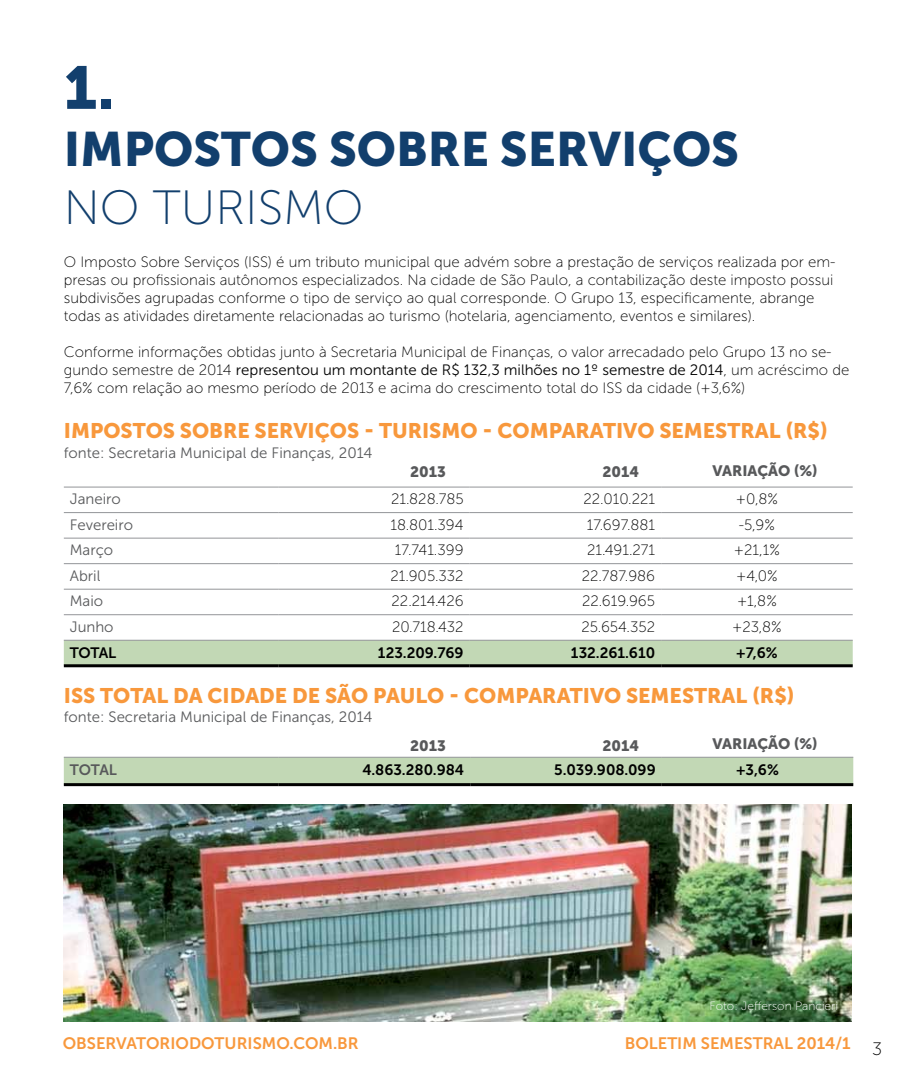
<style>
.page{position:relative;width:915px;height:1085px;background:#fff}
.page>*{position:absolute;margin:0;border:0;box-sizing:border-box;transform-origin:0 0}
.t1{font:60px "Museo Sans 900";color:#123f6d}
.t2{font:48px "Museo Sans 900";color:#123f6d}
.t3{font:48px "Museo Sans 100";color:#123f6d}
.t4{font:21px "Museo Sans 900";color:#f8983c}
.t5{font:18px "Museo Sans 100";color:#000}
.t6{font:16.5px "Museo Sans 700";color:#f8983c}
.t7{font:15px/18px "Museo Sans 100";color:#000}
.t8{font:15px "Museo Sans 300";color:#58595b}
.t9{font:15px "Museo Sans 300";color:#000}
.t10{font:15px "Museo Sans 700";color:#000}
.t11{font:15px "Museo Sans 900";color:#58595b}
.t12{font:15px "Museo Sans 700";color:#58595b}
.t13{font:12px "Museo Sans 100";color:#fff}
.s1{font-family:"Museo Sans 100"}
</style>
<div class="page">
<div style="left:64px;top:640px;width:788px;height:24px;background:#c2d8b5"></div>
<hr style="left:64px;top:486px;width:214px;height:1px;background:#939598">
<hr style="left:661px;top:486px;width:191px;height:1px;background:#939598">
<hr style="left:64px;top:512px;width:214px;height:1px;background:#939598">
<hr style="left:661px;top:512px;width:191px;height:1px;background:#939598">
<hr style="left:64px;top:537px;width:214px;height:1px;background:#939598">
<hr style="left:661px;top:537px;width:191px;height:1px;background:#939598">
<hr style="left:278px;top:486px;width:191px;height:1px;background:#939598">
<hr style="left:469px;top:486px;width:192px;height:1px;background:#939598">
<hr style="left:278px;top:512px;width:191px;height:1px;background:#939598">
<hr style="left:469px;top:512px;width:192px;height:1px;background:#939598">
<hr style="left:278px;top:537px;width:191px;height:1px;background:#939598">
<hr style="left:469px;top:537px;width:192px;height:1px;background:#939598">
<hr style="left:278px;top:563px;width:191px;height:1px;background:#939598">
<hr style="left:469px;top:563px;width:192px;height:1px;background:#939598">
<hr style="left:278px;top:588px;width:191px;height:1px;background:#939598">
<hr style="left:469px;top:588px;width:192px;height:1px;background:#939598">
<hr style="left:278px;top:614px;width:191px;height:1px;background:#939598">
<hr style="left:469px;top:614px;width:192px;height:1px;background:#939598">
<hr style="left:278px;top:639px;width:191px;height:1px;background:#939598">
<hr style="left:469px;top:639px;width:192px;height:1px;background:#939598">
<hr style="left:64px;top:563px;width:214px;height:1px;background:#939598">
<hr style="left:661px;top:563px;width:191px;height:1px;background:#939598">
<hr style="left:64px;top:588px;width:214px;height:1px;background:#939598">
<hr style="left:661px;top:588px;width:191px;height:1px;background:#939598">
<hr style="left:64px;top:614px;width:214px;height:1px;background:#939598">
<hr style="left:661px;top:614px;width:191px;height:1px;background:#939598">
<hr style="left:64px;top:639px;width:214px;height:1px;background:#939598">
<hr style="left:64px;top:664px;width:214px;height:3px;background:#000">
<hr style="left:278px;top:664px;width:191px;height:3px;background:#000">
<hr style="left:469px;top:664px;width:192px;height:3px;background:#000">
<hr style="left:661px;top:639px;width:191px;height:1px;background:#939598">
<hr style="left:661px;top:664px;width:191px;height:3px;background:#000">
<div style="left:64px;top:757px;width:789px;height:26px;background:#c2d8b5"></div>
<hr style="left:64px;top:756px;width:214px;height:1px;background:#939598">
<hr style="left:64px;top:783px;width:214px;height:3px;background:#000">
<hr style="left:278px;top:756px;width:192px;height:1px;background:#939598">
<hr style="left:470px;top:756px;width:191px;height:1px;background:#939598">
<hr style="left:278px;top:783px;width:192px;height:3px;background:#000">
<hr style="left:470px;top:783px;width:191px;height:3px;background:#000">
<hr style="left:661px;top:756px;width:192px;height:1px;background:#939598">
<hr style="left:661px;top:783px;width:192px;height:3px;background:#000">
<img style="left:64px;top:804px;width:786px;height:216px">
<h1 class="t1" style="left:64px;top:54px;width:52px">1.</h1>
<h2 class="t2" style="left:64px;top:122px;width:676px">IMPOSTOS SOBRE SERVIÇOS</h2>
<h2 class="t3" style="left:64px;top:182px;width:301px">NO TURISMO</h2>
<p class="t7" style="left:64px;top:253px;width:773px">O Imposto Sobre Serviços (ISS) é um tributo municipal que advém sobre a prestação de serviços realizada por em&shy;presas ou profissionais autônomos especializados. Na cidade de São Paulo, a contabilização deste imposto possui subdivisões agrupadas conforme o tipo de serviço ao qual corresponde. O Grupo 13, especificamente, abrange todas as atividades diretamente relacionadas ao turismo (hotelaria, agenciamento, eventos e similares).</p>
<p class="t7" style="left:64px;top:343px;width:769px">Conforme informações obtidas junto à Secretaria Municipal de Finanças, o valor arrecadado pelo Grupo 13 no se-</p>
<p class="t9" style="left:64px;top:361px;width:786px"><span class="s1">gundo semestre de 2014</span> representou um montante de R$ 132,3 milhões no 1º semestre de 2014<span class="s1">, um acréscimo de</span></p>
<p class="t7" style="left:64px;top:379px;width:683px">7,6% com relação ao mesmo período de 2013 e acima do crescimento total do ISS da cidade (+3,6%)</p>
<h3 class="t4" style="left:64px;top:419px;width:765px">IMPOSTOS SOBRE SERVIÇOS - TURISMO - COMPARATIVO SEMESTRAL (R$)</h3>
<p class="t8" style="left:64px;top:444px;width:310px">fonte: Secretaria Municipal de Finanças, 2014</p>
<p class="t11" style="left:712px;top:462px;width:11px">VARIA</p>
<p class="t11" style="left:757px;top:462px;width:62px">ÇÃO (%)</p>
<p class="t11" style="left:410px;top:463px;width:37px">2013</p>
<p class="t11" style="left:602px;top:463px;width:38px">2014</p>
<p class="t8" style="left:70px;top:491px;width:52px">Janeiro</p>
<p class="t7" style="left:391px;top:490px;width:74px">21.828.785</p>
<p class="t7" style="left:583px;top:490px;width:73px">22.010.221</p>
<p class="t7" style="left:735px;top:490px;width:44px">+0,8%</p>
<p class="t8" style="left:70px;top:516px;width:65px">Fevereiro</p>
<p class="t7" style="left:390px;top:516px;width:75px">18.801.394</p>
<p class="t7" style="left:586px;top:516px;width:70px">17.697.881</p>
<p class="t7" style="left:738px;top:516px;width:38px">-5,9%</p>
<p class="t8" style="left:70px;top:542px;width:45px">Março</p>
<p class="t7" style="left:395px;top:541px;width:70px">17.741.399</p>
<p class="t7" style="left:587px;top:541px;width:69px">21.491.271</p>
<p class="t7" style="left:733px;top:541px;width:48px">+21,1%</p>
<p class="t8" style="left:70px;top:567px;width:32px">Abril</p>
<p class="t7" style="left:390px;top:567px;width:75px">21.905.332</p>
<p class="t7" style="left:581px;top:567px;width:75px">22.787.986</p>
<p class="t7" style="left:735px;top:567px;width:43px">+4,0%</p>
<p class="t8" style="left:70px;top:593px;width:35px">Maio</p>
<p class="t7" style="left:391px;top:592px;width:73px">22.214.426</p>
<p class="t7" style="left:582px;top:592px;width:75px">22.619.965</p>
<p class="t7" style="left:736px;top:592px;width:41px">+1,8%</p>
<p class="t8" style="left:70px;top:618px;width:45px">Junho</p>
<p class="t7" style="left:392px;top:618px;width:73px">20.718.432</p>
<p class="t7" style="left:581px;top:618px;width:75px">25.654.352</p>
<p class="t7" style="left:731px;top:618px;width:51px">+23,8%</p>
<p class="t10" style="left:70px;top:644px;width:11px">TOTAL</p>
<p class="t10" style="left:378px;top:644px;width:87px">123.209.769</p>
<p class="t10" style="left:570px;top:644px;width:86px">132.261.610</p>
<p class="t10" style="left:736px;top:644px;width:43px">+7,6%</p>
<h3 class="t4" style="left:64px;top:683px;width:158px">ISS TOTAL DA CIDADE</h3>
<h3 class="t4" style="left:292px;top:683px;width:110px">DE SÃO PAULO</h3>
<h3 class="t4" style="left:449px;top:683px;width:347px">- COMPARATIVO SEMESTRAL (R$)</h3>
<p class="t8" style="left:64px;top:709px;width:310px">fonte: Secretaria Municipal de Finanças, 2014</p>
<p class="t11" style="left:410px;top:736px;width:37px">2013</p>
<p class="t11" style="left:602px;top:736px;width:38px">2014</p>
<p class="t11" style="left:712px;top:735px;width:11px">VARIA</p>
<p class="t11" style="left:757px;top:735px;width:62px">ÇÃO (%)</p>
<p class="t12" style="left:70px;top:760px;width:11px">TOTAL</p>
<p class="t10" style="left:362px;top:760px;width:103px">4.863.280.984</p>
<p class="t10" style="left:554px;top:760px;width:103px">5.039.908.099</p>
<p class="t10" style="left:735px;top:760px;width:44px">+3,6%</p>
<p class="t13" style="left:709px;top:999px;width:130px">Foto: Jefferson Pancieri</p>
<p class="t6" style="left:63px;top:1034px;width:297px">OBSERVATORIODOTURISMO.COM.BR</p>
<p class="t6" style="left:624px;top:1034px;width:227px">BOLETIM SEMESTRAL 2014/1</p>
<p class="t5" style="left:871px;top:1039px;width:12px">3</p>
</div>
